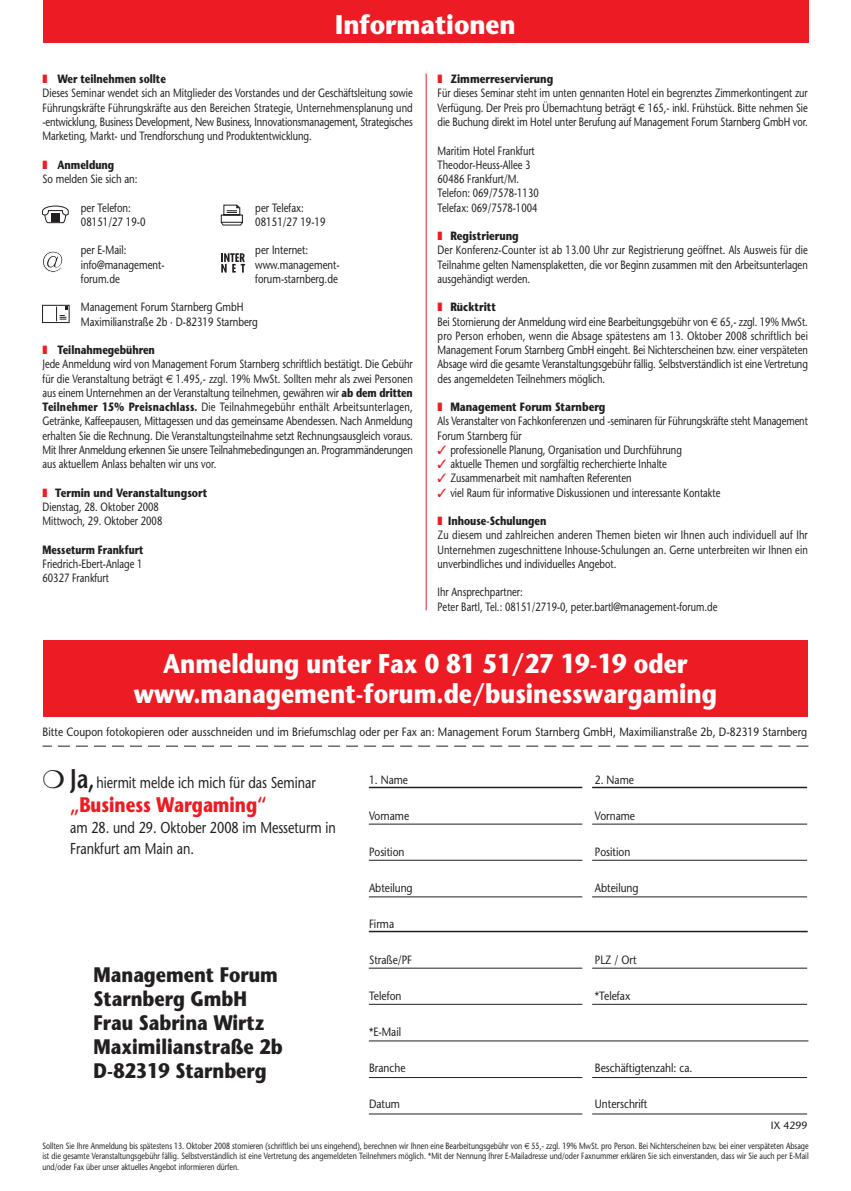
<style>
.page{position:relative;width:851px;height:1191px;background:#fff}
.page>*{position:absolute;margin:0;border:0;box-sizing:border-box;transform-origin:0 0}
.t1{font:700 27px/30px "Stone Sans";color:#fff;text-align:center;scale:.85 1}
.t2{font:700 27px "Stone Sans";color:#fff;scale:.9 1}
.t3{font:700 21px/24px "Stone Sans";color:#231f20;scale:.85 1}
.t4{font:700 21px "Stone Sans";color:#ed1c24;scale:.8 1}
.t5{font:15.75px/21px "Stone Sans";color:#231f20;scale:.8 1}
.t6{font:12px/14.2px "Stone Sans";color:#231f20;scale:.78 1}
.t7{font:12px "Stone Sans";color:#231f20;scale:.85 1}
.t8{font:12px/14.2px "Stone Sans";color:#231f20;scale:.8 1}
.t9{font:700 12px "Stone Sans";color:#231f20;scale:.78 1}
.t10{font:10.5px "Stone Sans";color:#231f20}
.t11{font:9px/10.5px "Stone Sans";color:#231f20;text-align:justify;scale:.78 1}
.s1{color:#ed1c24}
.s2{font-weight:700}
.s3{font-family:"Euro Sans"}
.s4{font-weight:600;font-size:27px}
</style>
<div class="page">
<svg style="left:43px;top:745px;width:765px;height:1px"></svg>
<hr style="left:369px;top:823px;width:213px;height:1px;background:#231f20">
<hr style="left:369px;top:786px;width:213px;height:2px;background:#231f20">
<hr style="left:369px;top:896px;width:213px;height:1px;background:#231f20">
<hr style="left:369px;top:860px;width:213px;height:1px;background:#231f20">
<hr style="left:369px;top:967px;width:213px;height:1px;background:#231f20">
<hr style="left:369px;top:930px;width:438px;height:2px;background:#231f20">
<hr style="left:369px;top:1040px;width:439px;height:1px;background:#231f20">
<hr style="left:369px;top:1004px;width:213px;height:1px;background:#231f20">
<hr style="left:592px;top:823px;width:215px;height:1px;background:#231f20">
<hr style="left:592px;top:786px;width:215px;height:2px;background:#231f20">
<hr style="left:592px;top:896px;width:215px;height:1px;background:#231f20">
<hr style="left:592px;top:860px;width:215px;height:1px;background:#231f20">
<hr style="left:592px;top:967px;width:215px;height:1px;background:#231f20">
<hr style="left:592px;top:1004px;width:215px;height:1px;background:#231f20">
<hr style="left:369px;top:1077px;width:213px;height:1px;background:#231f20">
<hr style="left:592px;top:1077px;width:215px;height:1px;background:#231f20">
<div style="left:43px;top:0;width:765px;height:43px;background:#ed1c24"></div>
<hr style="left:369px;top:1113px;width:213px;height:1px;background:#231f20">
<hr style="left:592px;top:1113px;width:215px;height:1px;background:#231f20">
<hr style="left:425px;top:74px;width:1px;height:536px;background:#ed1c24">
<svg style="left:42px;top:205px;width:27px;height:18px"></svg>
<svg style="left:220px;top:204px;width:23px;height:22px"></svg>
<svg style="left:42px;top:251px;width:21px;height:22px"></svg>
<svg style="left:221px;top:253px;width:24px;height:19px"></svg>
<svg style="left:42px;top:305px;width:28px;height:18px"></svg>
<div style="left:43px;top:640px;width:764px;height:77px;background:#ed1c24"></div>
<h1 class="t2" style="left:335px;top:15px;width:202px">Informationen</h1>
<p class="t6" style="left:437px;top:73px;width:476px"><span class="s1">❚</span> <span class="s2">Zimmerreservierung<br></span>Für dieses Seminar steht im unten gennanten Hotel ein begrenztes Zimmerkontingent zur Verfügung. Der Preis pro Übernachtung beträgt <span class="s3">€</span> 165,- inkl. Frühstück. Bitte nehmen Sie die Buchung direkt im Hotel unter Berufung auf Management Forum Starnberg GmbH vor.</p>
<p class="t6" style="left:437px;top:144px;width:131px">Maritim Hotel Frankfurt<br>Theodor-Heuss-Allee 3<br>60486 Frankfurt/M.<br>Telefon: 069/7578-1130<br>Telefax: 069/7578-1004</p>
<p class="t6" style="left:437px;top:230px;width:476px"><span class="s1">❚</span> <span class="s2">Registrierung<br></span>Der Konferenz-Counter ist ab 13.00 Uhr zur Registrierung geöffnet. Als Ausweis für die Teilnahme gelten Namensplaketten, die vor Beginn zusammen mit den Arbeitsunterlagen ausgehändigt werden.</p>
<p class="t6" style="left:437px;top:301px;width:476px"><span class="s1">❚</span> <span class="s2">Rücktritt<br></span>Bei Stornierung der Anmeldung wird eine Bearbeitungsgebühr von <span class="s3">€</span> 65,- zzgl. 19% MwSt. pro Person erhoben, wenn die Absage spätestens am 13. Oktober 2008 schriftlich bei Management Forum Starnberg GmbH eingeht. Bei Nichterscheinen bzw. einer verspäteten Absage wird die gesamte Veranstaltungsgebühr fällig. Selbstverständlich ist eine Vertretung des angemeldeten Teilnehmers möglich.</p>
<p class="t6" style="left:437px;top:401px;width:476px"><span class="s1">❚</span> <span class="s2">Management Forum Starnberg<br></span>Als Veranstalter von Fachkonferenzen und -seminaren für Führungskräfte steht Management<br>Forum Starnberg für</p>
<p class="t6" style="left:437px;top:444px;width:315px"><span class="s1">✓</span> professionelle Planung, Organisation und Durchführung</p>
<p class="t6" style="left:437px;top:458px;width:295px"><span class="s1">✓</span> aktuelle Themen und sorgfältig recherchierte Inhalte</p>
<p class="t6" style="left:437px;top:472px;width:250px"><span class="s1">✓</span> Zusammenarbeit mit namhaften Referenten</p>
<p class="t6" style="left:437px;top:486px;width:364px"><span class="s1">✓</span> viel Raum für informative Diskussionen und interessante Kontakte</p>
<p class="t6" style="left:437px;top:515px;width:476px"><span class="s1">❚</span> <span class="s2">Inhouse-Schulungen<br></span>Zu diesem und zahlreichen anderen Themen bieten wir Ihnen auch individuell auf Ihr Unternehmen zugeschnittene Inhouse-Schulungen an. Gerne unterbreiten wir Ihnen ein unverbindliches und individuelles Angebot.</p>
<p class="t6" style="left:437px;top:586px;width:360px">Ihr Ansprechpartner:<br>Peter Bartl, Tel.: 08151/2719-0, peter.bartl@management-forum.de</p>
<p class="t6" style="left:43px;top:73px;width:476px"><span class="s1">❚</span> <span class="s2">Wer teilnehmen sollte<br></span>Dieses Seminar wendet sich an Mitglieder des Vorstandes und der Geschäftsleitung sowie Führungskräfte Führungskräfte aus den Bereichen Strategie, Unternehmensplanung und -entwicklung, Business Development, New Business, Innovationsmanagement, Strategisches Marketing, Markt- und Trendforschung und Produktentwicklung.</p>
<p class="t8" style="left:43px;top:159px;width:120px"><span class="s1">❚</span> <span class="s2">Anmeldung<br></span>So melden Sie sich an:</p>
<p class="t8" style="left:81px;top:201px;width:64px">per Telefon:</p>
<p class="t8" style="left:255px;top:201px;width:62px">per Telefax:</p>
<p class="t8" style="left:81px;top:216px;width:82px">08151/27 19-0</p>
<p class="t8" style="left:255px;top:216px;width:89px">08151/27 19-19</p>
<p class="t8" style="left:81px;top:244px;width:59px">per E-Mail:</p>
<p class="t8" style="left:255px;top:244px;width:68px">per Internet:</p>
<p class="t8" style="left:81px;top:258px;width:106px">info@management-</p>
<p class="t8" style="left:255px;top:258px;width:107px">www.management-</p>
<p class="t8" style="left:81px;top:273px;width:50px">forum.de</p>
<p class="t8" style="left:255px;top:273px;width:105px">forum-starnberg.de</p>
<p class="t8" style="left:81px;top:301px;width:223px">Management Forum Starnberg GmbH<br>Maximilianstraße 2b · D-82319 Starnberg</p>
<p class="t6" style="left:43px;top:344px;width:476px"><span class="s1">❚</span> <span class="s2">Teilnahmegebühren<br></span>Jede Anmeldung wird von Management Forum Starnberg schriftlich bestätigt. Die Gebühr für die Veranstaltung beträgt <span class="s3">€</span> 1.495,- zzgl. 19% MwSt. Sollten mehr als zwei Personen aus einem Unternehmen an der Veranstaltung teilnehmen, gewähren wir <span class="s2">ab dem dritten Teilnehmer 15% Preisnachlass.</span> Die Teilnahmegebühr enthält Arbeitsunterlagen, Getränke, Kaffeepausen, Mittagessen und das gemeinsame Abendessen. Nach Anmeldung erhalten Sie die Rechnung. Die Veranstaltungsteilnahme setzt Rechnungsausgleich voraus.<br>Mit Ihrer Anmeldung erkennen Sie unsere Teilnahmebedingungen an. Programmänderungen aus aktuellem Anlass behalten wir uns vor.</p>
<p class="t6" style="left:43px;top:486px;width:213px"><span class="s1">❚</span> <span class="s2">Termin und Veranstaltungsort<br></span>Dienstag, 28. Oktober 2008<br>Mittwoch, 29. Oktober 2008</p>
<p class="t9" style="left:43px;top:545px;width:131px">Messeturm Frankfurt</p>
<p class="t6" style="left:43px;top:558px;width:130px">Friedrich-Ebert-Anlage 1<br>60327 Frankfurt</p>
<h1 class="t1" style="left:134px;top:651px;width:687px">Anmeldung unter Fax 0 81 51/27 19-19 oder www.management-forum.de/businesswargaming</h1>
<p class="t7" style="left:42px;top:727px;width:901px">Bitte Coupon fotokopieren oder ausschneiden und im Briefumschlag oder per Fax an: Management Forum Starnberg GmbH, Maximilianstraße 2b, D-82319 Starnberg</p>
<h3 class="t5" style="left:42px;top:774px;width:343px">❍ <span class="s4">Ja,</span> hiermit melde ich mich für das Seminar</h3>
<h2 class="t4" style="left:70px;top:797px;width:247px">„Business Wargaming“</h2>
<h3 class="t5" style="left:70px;top:819px;width:333px">am 28. und 29. Oktober 2008 im Messeturm in<br>Frankfurt am Main an.</h3>
<p class="t7" style="left:595px;top:775px;width:47px">2. Name</p>
<p class="t7" style="left:595px;top:811px;width:49px">Vorname</p>
<p class="t7" style="left:595px;top:847px;width:43px">Position</p>
<p class="t7" style="left:595px;top:883px;width:53px">Abteilung</p>
<p class="t7" style="left:369px;top:775px;width:47px">1. Name</p>
<p class="t7" style="left:369px;top:811px;width:49px">Vorname</p>
<p class="t7" style="left:369px;top:847px;width:43px">Position</p>
<p class="t7" style="left:369px;top:883px;width:53px">Abteilung</p>
<p class="t7" style="left:369px;top:919px;width:31px">Firma</p>
<p class="t7" style="left:369px;top:955px;width:52px">Straße/PF</p>
<p class="t7" style="left:369px;top:991px;width:40px">Telefon</p>
<p class="t7" style="left:369px;top:1027px;width:39px">*E-Mail</p>
<p class="t7" style="left:369px;top:1063px;width:44px">Branche</p>
<p class="t7" style="left:369px;top:1099px;width:38px">Datum</p>
<p class="t7" style="left:595px;top:955px;width:50px">PLZ / Ort</p>
<p class="t7" style="left:595px;top:991px;width:43px">*Telefax</p>
<h2 class="t3" style="left:94px;top:965px;width:224px">Management Forum<br>Starnberg GmbH<br>Frau Sabrina Wirtz<br>Maximilianstraße 2b<br>D-82319 Starnberg</h2>
<p class="t7" style="left:595px;top:1063px;width:116px">Beschäftigtenzahl: ca.</p>
<p class="t7" style="left:595px;top:1099px;width:63px">Unterschrift</p>
<p class="t10" style="left:770px;top:1121px;width:38px">IX 4299</p>
<p class="t11" style="left:42px;top:1141px;width:983px">Sollten Sie Ihre Anmeldung bis spätestens 13. Oktober 2008 stornieren (schriftlich bei uns eingehend), berechnen wir Ihnen eine Bearbeitungsgebühr von <span class="s3">€</span> 55,- zzgl. 19% MwSt. pro Person. Bei Nichterscheinen bzw. bei einer verspäteten Absage ist die gesamte Veranstaltungsgebühr fällig. Selbstverständlich ist eine Vertretung des angemeldeten Teilnehmers möglich. *Mit der Nennung Ihrer E-Mailadresse und/oder Faxnummer erklären Sie sich einverstanden, dass wir Sie auch per E-Mail und/oder Fax über unser aktuelles Angebot informieren dürfen.</p>
</div>
